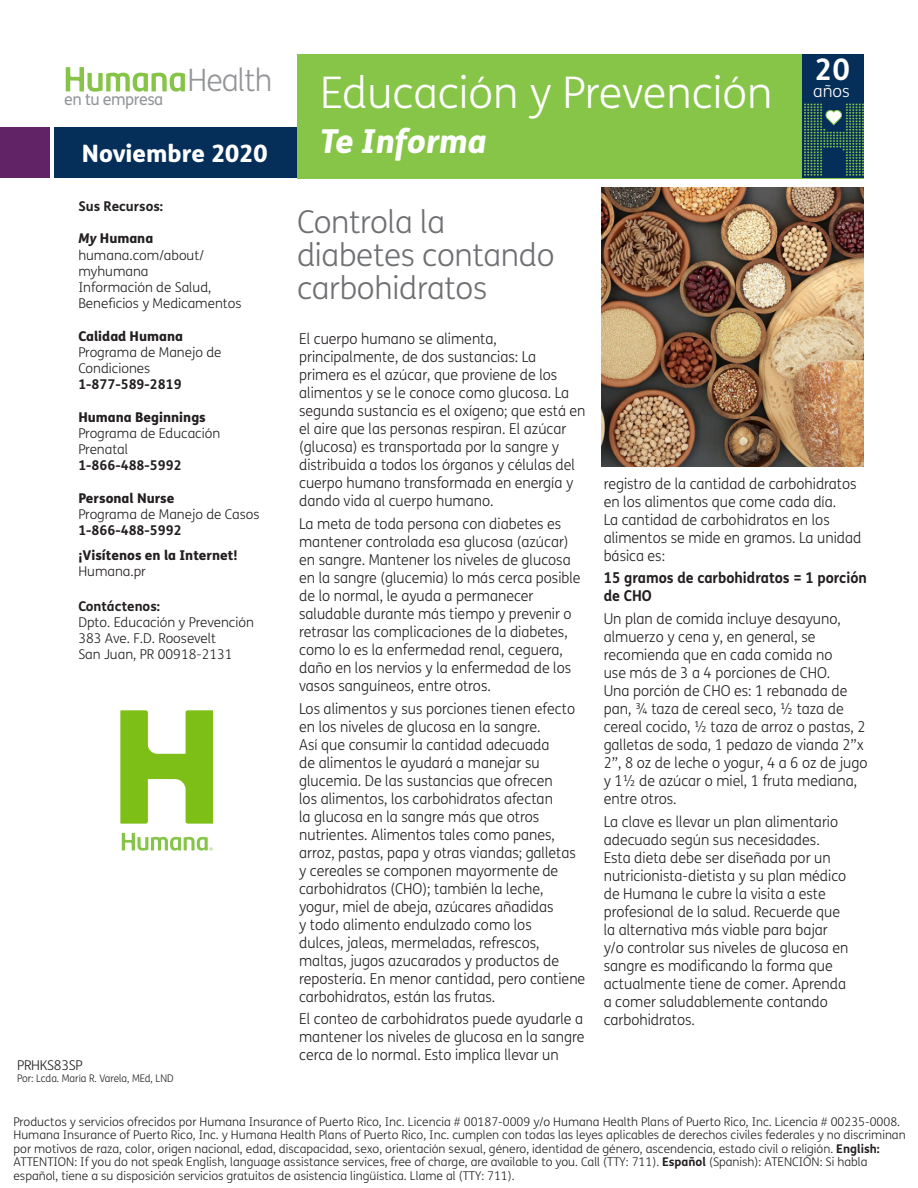
<style>
.page{position:relative;width:918px;height:1188px;background:#fff}
.page>*{position:absolute;margin:0;border:0;box-sizing:border-box;transform-origin:0 0}
.t1{font:300 43.5px "FS Humana";color:#fff}
.t2{font:italic 800 33px "FS Humana";color:#fff}
.t3{font:300 31.5px/33px "FS Humana";letter-spacing:-.01em;color:#6f7073}
.t4{font:300 30.9px "FS Humana";letter-spacing:-.03em;color:#939598}
.t5{font:700 29.7px "FS Humana";color:#fff}
.t6{font:800 24px "FS Humana";color:#fff}
.t7{font:300 16.95px "FS Humana";color:#fff}
.t8{font:16.35px "FS Humana";letter-spacing:-.03em;color:#939598}
.t9{font:300 15px/18px "FS Humana";color:#231f20;scale:.95 1}
.t10{font:700 15px/18px "FS Humana";color:#231f20;scale:.95 1}
.t11{font:300 13.5px/16.2px "FS Humana";color:#231f20}
.t12{font:700 13.5px "FS Humana";color:#231f20}
.t13{font:800 13.5px "FS Humana";color:#231f20}
.t14{font:300 13.5px "FS Humana";letter-spacing:-.02em;color:#231f20}
.t15{font:300 12px/13.5px "FS Humana";color:#231f20}
.t16{font:300 10.5px "FS Humana";color:#231f20;scale:.95 1}
.s1{font-weight:800;font-style:italic}
.s2{font-weight:800}
.s3{font-weight:700}
</style>
<div class="page">
<div style="left:297px;top:54px;width:567px;height:124px;background:#86c547"></div>
<svg style="left:66px;top:67px;width:119px;height:25px"></svg>
<svg style="left:122px;top:833px;width:91px;height:18px"></svg>
<svg style="left:120px;top:710px;width:94px;height:114px"></svg>
<div style="left:0;top:128px;width:50px;height:50px;background:#612365"></div>
<div style="left:54px;top:128px;width:243px;height:50px;background:#052e59"></div>
<div style="left:802px;top:54px;width:62px;height:124px;background:#052e59"></div>
<svg style="left:804px;top:104px;width:60px;height:72px"></svg>
<img style="left:602px;top:188px;width:262px;height:279px">
<p class="t8" style="left:64px;top:88px;width:101px">en tu empresa</p>
<h3 class="t4" style="left:187px;top:59px;width:86px">Health</h3>
<h3 class="t6" style="left:82px;top:134px;width:187px">Noviembre 2020</h3>
<p class="t12" style="left:78px;top:196px;width:86px">Sus Recursos:</p>
<p class="t11" style="left:78px;top:230px;width:165px"><span class="s1">My</span> <span class="s2">Humana </span>humana.com/about/ myhumana<br>Información de Salud,<br>Beneficios y Medicamentos</p>
<p class="t13" style="left:78px;top:325px;width:106px">Calidad Humana</p>
<p class="t11" style="left:78px;top:344px;width:145px">Programa de Manejo de<br>Condiciones</p>
<p class="t12" style="left:78px;top:374px;width:105px">1-877-589-2819</p>
<p class="t13" style="left:78px;top:406px;width:129px">Humana Beginnings</p>
<p class="t11" style="left:78px;top:425px;width:143px">Programa de Educación<br>Prenatal</p>
<p class="t12" style="left:78px;top:455px;width:105px">1-866-488-5992</p>
<p class="t13" style="left:78px;top:487px;width:98px">Personal Nurse</p>
<p class="t11" style="left:78px;top:506px;width:183px">Programa de Manejo de Casos</p>
<p class="t12" style="left:78px;top:520px;width:105px">1-866-488-5992</p>
<p class="t13" style="left:78px;top:545px;width:161px">¡Visítenos en la Internet!</p>
<p class="t11" style="left:78px;top:563px;width:69px">Humana.pr</p>
<p class="t12" style="left:78px;top:595px;width:83px">Contáctenos:</p>
<p class="t11" style="left:78px;top:614px;width:177px">Dpto. Educación y Prevención<br>383 Ave. F.D. Roosevelt<br>San Juan, PR 00918-2131</p>
<p class="t14" style="left:17px;top:1056px;width:67px">PRHKS83SP</p>
<p class="t16" style="left:17px;top:1071px;width:166px">Por: Lcda. María R. Varela, MEd, LND</p>
<h1 class="t1" style="left:320px;top:63px;width:454px">Educación y Prevención</h1>
<h2 class="t2" style="left:320px;top:115px;width:168px">Te Informa</h2>
<h3 class="t3" style="left:297px;top:205px;width:259px">Controla la diabetes contando carbohidratos</h3>
<h3 class="t5" style="left:815px;top:46px;width:37px">20</h3>
<p class="t7" style="left:813px;top:79px;width:38px">años</p>
<p class="t9" style="left:299px;top:329px;width:303px">El cuerpo humano se alimenta, principalmente, de dos sustancias: La primera es el azúcar, que proviene de los alimentos y se le conoce como glucosa. La segunda sustancia es el oxígeno; que está en el aire que las personas respiran. El azúcar (glucosa) es transportada por la sangre y distribuida a todos los órganos y células del cuerpo humano transformada en energía y dando vida al cuerpo humano.</p>
<p class="t9" style="left:299px;top:514px;width:298px">La meta de toda persona con diabetes es mantener controlada esa glucosa (azúcar) en sangre. Mantener los niveles de glucosa en la sangre (glucemia) lo más cerca posible de lo normal, le ayuda a permanecer saludable durante más tiempo y prevenir o retrasar las complicaciones de la diabetes, como lo es la enfermedad renal, ceguera, daño en los nervios y la enfermedad de los vasos sanguíneos, entre otros.</p>
<p class="t9" style="left:299px;top:699px;width:303px">Los alimentos y sus porciones tienen efecto en los niveles de glucosa en la sangre.<br>Así que consumir la cantidad adecuada<br>de alimentos le ayudará a manejar su glucemia. De las sustancias que ofrecen<br>los alimentos, los carbohidratos afectan<br>la glucosa en la sangre más que otros nutrientes. Alimentos tales como panes, arroz, pastas, papa y otras viandas; galletas y cereales se componen mayormente de carbohidratos (CHO); también la leche, yogur, miel de abeja, azúcares añadidas<br>y todo alimento endulzado como los<br>dulces, jaleas, mermeladas, refrescos, maltas, jugos azucarados y productos de repostería. En menor cantidad, pero contiene carbohidratos, están las frutas.</p>
<p class="t9" style="left:299px;top:1010px;width:302px;text-align:justify">El conteo de carbohidratos puede ayudarle a mantener los niveles de glucosa en la sangre cerca de lo normal. Esto implica llevar un</p>
<p class="t9" style="left:604px;top:474px;width:273px">registro de la cantidad de carbohidratos en los alimentos que come cada día.<br>La cantidad de carbohidratos en los alimentos se mide en gramos. La unidad básica es:</p>
<p class="t10" style="left:604px;top:568px;width:279px">15 gramos de carbohidratos = 1 porción de CHO</p>
<p class="t9" style="left:604px;top:610px;width:279px">Un plan de comida incluye desayuno, almuerzo y cena y, en general, se recomienda que en cada comida no<br>use más de 3 a 4 porciones de CHO.<br>Una porción de CHO es: 1 rebanada de pan, ¾ taza de cereal seco, ½ taza de cereal cocido, ½ taza de arroz o pastas, 2 galletas de soda, 1 pedazo de vianda 2”x 2”, 8 oz de leche o yogur, 4 a 6 oz de jugo y 1½ de azúcar o miel, 1 fruta mediana, entre otros.</p>
<p class="t9" style="left:604px;top:813px;width:259px">La clave es llevar un plan alimentario adecuado según sus necesidades.<br>Esta dieta debe ser diseñada por un nutricionista-dietista y su plan médico de Humana le cubre la visita a este profesional de la salud. Recuerde que la alternativa más viable para bajar y/o controlar sus niveles de glucosa en sangre es modificando la forma que actualmente tiene de comer. Aprenda a comer saludablemente contando carbohidratos.</p>
<p class="t15" style="left:14px;top:1115px;width:894px">Productos y servicios ofrecidos por Humana Insurance of Puerto Rico, Inc. Licencia # 00187-0009 y/o Humana Health Plans of Puerto Rico, Inc. Licencia # 00235-0008.<br>Humana Insurance of Puerto Rico, Inc. y Humana Health Plans of Puerto Rico, Inc. cumplen con todas las leyes aplicables de derechos civiles federales y no discriminan por motivos de raza, color, origen nacional, edad, discapacidad, sexo, orientación sexual, género, identidad de género, ascendencia, estado civil o religión. <span class="s3">English:<br></span>ATTENTION: If you do not speak English, language assistance services, free of charge, are available to you. Call (TTY: 711). <span class="s3">Español</span> (Spanish): ATENCIÓN: Si habla español, tiene a su disposición servicios gratuitos de asistencia lingüística. Llame al (TTY: 711).</p>
</div>
